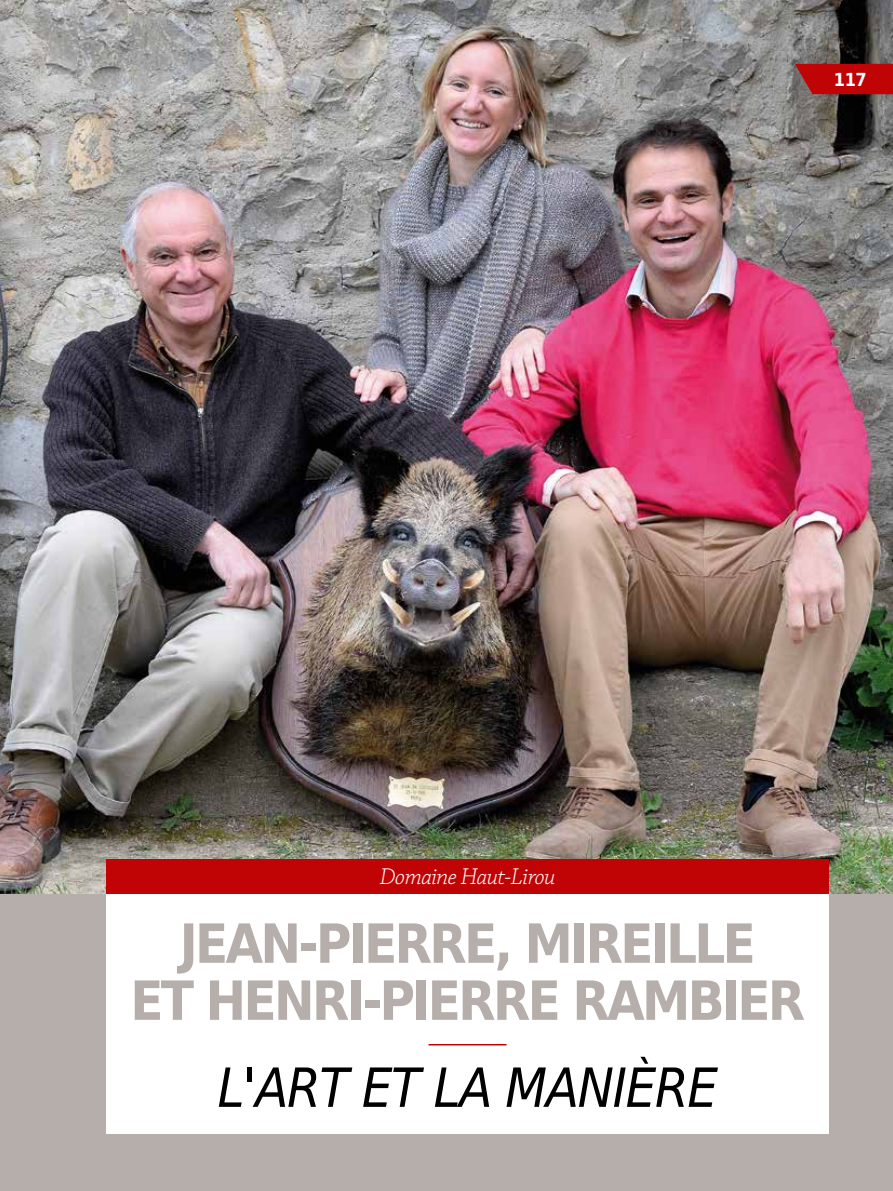
<style>
.page{position:relative;width:893px;height:1191px;background:#b5aeab}
.page>*{position:absolute;margin:0;border:0;box-sizing:border-box;transform-origin:0 0}
.t1{font:700 54px/57px "DejaVu Sans Condensed";letter-spacing:-.05em;color:#b5aeab;text-align:center}
.t2{font:italic 54px "DejaVu Sans Condensed";letter-spacing:-.025em;color:#000}
.t3{font:italic 300 24px "Chaparral Pro";letter-spacing:-.025em;color:#fff}
.t4{font:700 18px "DejaVu Sans Condensed";color:#fff}
</style>
<div class="page">
<div style="left:106px;top:892px;width:723px;height:241px;background:#fff"></div>
<img style="left:0;top:0;width:893px;height:893px">
<div style="left:106px;top:859px;width:723px;height:34px;background:#c00304"></div>
<hr style="left:429px;top:1044px;width:77px;height:1px;background:#c00304">
<svg style="left:795px;top:64px;width:98px;height:30px;background:#b90c0d"></svg>
<p class="t4" style="left:834px;top:65px;width:34px">117</p>
<p class="t3" style="left:380px;top:863px;width:177px">Domaine Haut-Lirou</p>
<p class="t1" style="left:130px;top:913px;width:676px">JEAN-PIERRE, MIREILLE<br>ET HENRI-PIERRE RAMBIER</p>
<p class="t2" style="left:217px;top:1049px;width:502px">L'ART ET LA MANIÈRE</p>
</div>
